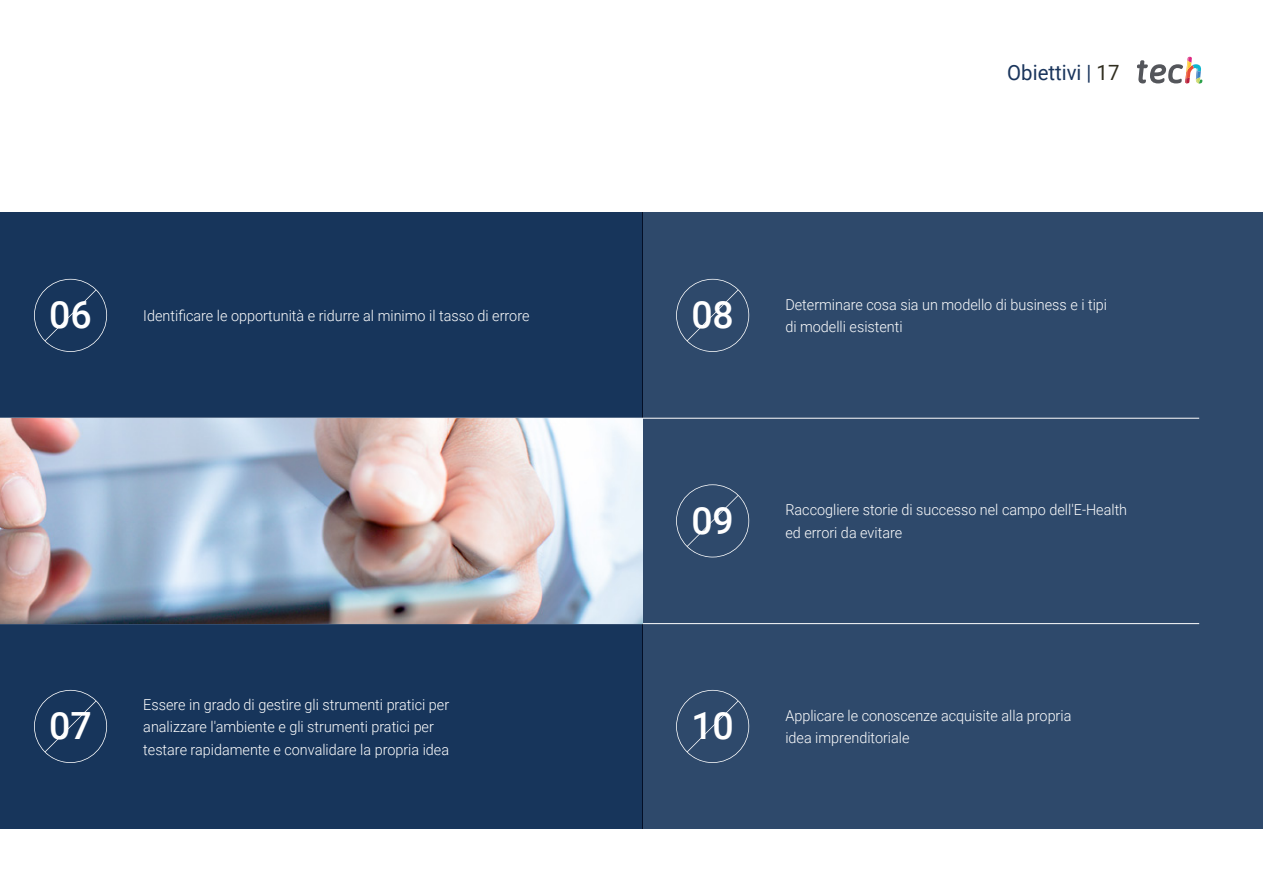
<style>
.page{position:relative;width:1263px;height:893px;background:#fff}
.page>*{position:absolute;margin:0;border:0;box-sizing:border-box;transform-origin:0 0}
.t1{font:500 37.5px "Roboto";color:#fff}
.t2{font:21px "Roboto";color:#1a355c}
.t3{font:300 15px/22.5px "Roboto";color:#fff;scale:.96 1}
.s1{color:#312e20}
</style>
<div class="page">
<svg style="left:1137px;top:57px;width:65px;height:27px"></svg>
<div style="left:0;top:213px;width:642px;height:616px;background:#17355b"></div>
<div style="left:642px;top:213px;width:621px;height:616px;background:#2e496b"></div>
<svg style="left:676px;top:279px;width:73px;height:73px"></svg>
<svg style="left:676px;top:484px;width:73px;height:73px"></svg>
<svg style="left:34px;top:279px;width:73px;height:73px"></svg>
<svg style="left:676px;top:690px;width:73px;height:73px"></svg>
<hr style="left:0;top:418px;width:1199px;height:1px;background:#fff">
<hr style="left:0;top:623px;width:1199px;height:1px;background:#fff">
<img style="left:0;top:418px;width:642px;height:206px">
<svg style="left:34px;top:690px;width:73px;height:73px"></svg>
<h2 class="t2" style="left:1007px;top:57px;width:114px">Obiettivi | <span class="s1">17</span></h2>
<h1 class="t1" style="left:49px;top:288px;width:44px">06</h1>
<p class="t3" style="left:143px;top:304px;width:404px">Identificare le opportunità e ridurre al minimo il tasso di errore</p>
<h1 class="t1" style="left:691px;top:288px;width:44px">08</h1>
<p class="t3" style="left:785px;top:293px;width:337px">Determinare cosa sia un modello di business e i tipi di modelli esistenti</p>
<h1 class="t1" style="left:49px;top:699px;width:44px">07</h1>
<p class="t3" style="left:143px;top:692px;width:320px">Essere in grado di gestire gli strumenti pratici per analizzare l'ambiente e gli strumenti pratici per testare rapidamente e convalidare la propria idea</p>
<h1 class="t1" style="left:691px;top:494px;width:44px">09</h1>
<p class="t3" style="left:785px;top:498px;width:357px">Raccogliere storie di successo nel campo dell'E-Health ed errori da evitare</p>
<h1 class="t1" style="left:691px;top:699px;width:44px">10</h1>
<p class="t3" style="left:785px;top:704px;width:299px">Applicare le conoscenze acquisite alla propria</p>
<p class="t3" style="left:785px;top:726px;width:131px">idea imprenditoriale</p>
</div>
